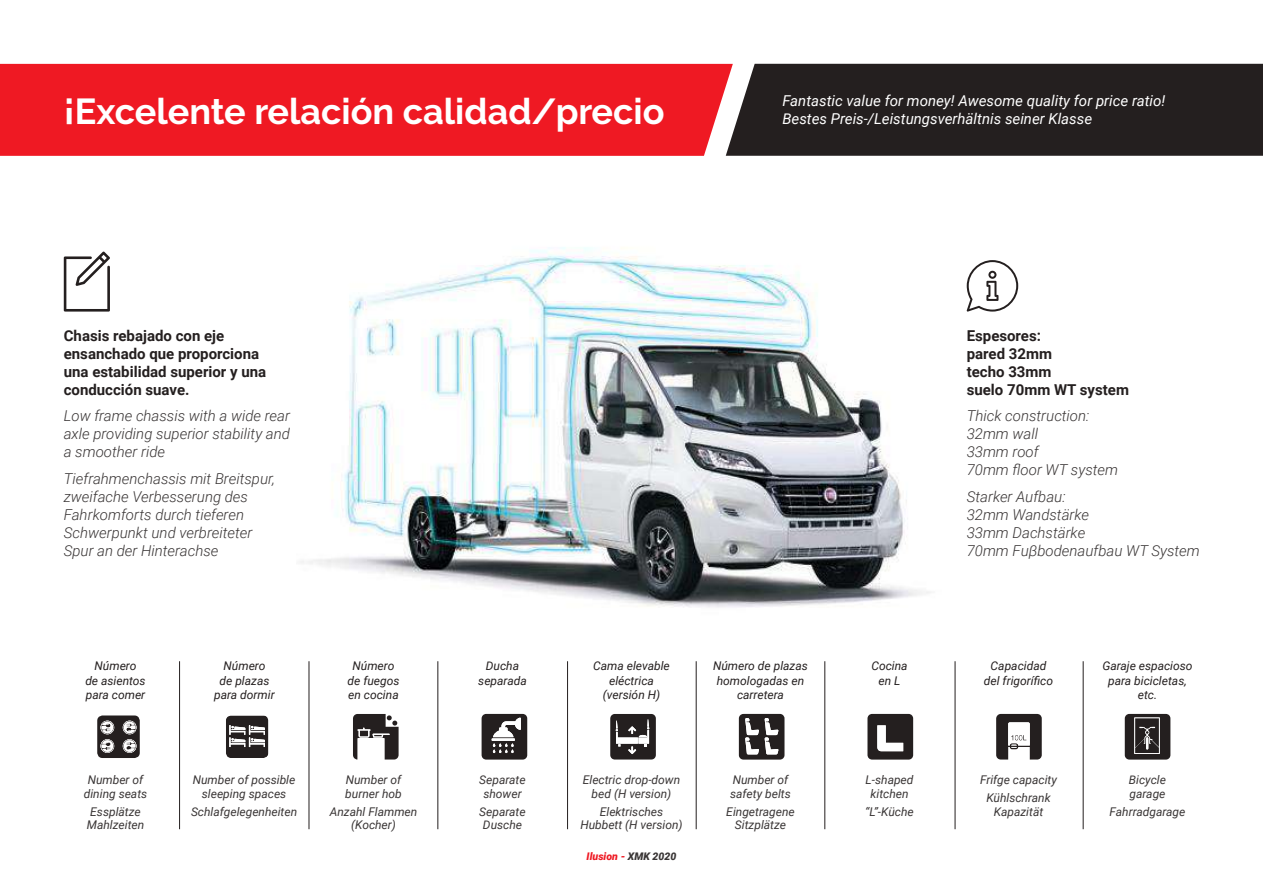
<style>
.page{position:relative;width:1263px;height:893px;background:#fff}
.page>*{position:absolute;margin:0;border:0;box-sizing:border-box;transform-origin:0 0}
.t1{font:700 36px "Raleway";color:#fff}
.t2{font:italic 300 15px/18px "Roboto";color:#393535}
.t3{font:700 15px/18px "Roboto";color:#241f1f}
.t4{font:italic 15px/18px "Roboto";color:#fff}
.t5{font:italic 12px/13.5px "Roboto";color:#393535;text-align:center}
.t6{font:italic 12px/14.4px "Roboto";color:#241f1f;text-align:center}
.t7{font:italic 900 10.5px "Roboto";color:#ef1923}
.s1{color:#393535}
</style>
<div class="page">
<div style="left:0;top:64px;width:726px;height:92px;background:#ef1923"></div>
<img style="left:300px;top:247px;width:631px;height:361px">
<svg style="left:97px;top:715px;width:43px;height:43px;background:#625f5f"></svg>
<svg style="left:226px;top:715px;width:42px;height:43px;background:#555151"></svg>
<svg style="left:353px;top:714px;width:46px;height:45px"></svg>
<svg style="left:482px;top:714px;width:45px;height:45px"></svg>
<svg style="left:610px;top:714px;width:46px;height:45px;background:#4d4949"></svg>
<svg style="left:739px;top:714px;width:45px;height:45px"></svg>
<svg style="left:867px;top:714px;width:46px;height:45px"></svg>
<svg style="left:996px;top:714px;width:46px;height:45px"></svg>
<svg style="left:1125px;top:714px;width:45px;height:45px;background:#3c3737"></svg>
<hr style="left:179px;top:661px;width:1px;height:168px;background:#241f1f">
<hr style="left:309px;top:661px;width:1px;height:168px;background:#241f1f">
<hr style="left:437px;top:661px;width:1px;height:168px;background:#241f1f">
<hr style="left:567px;top:661px;width:1px;height:168px;background:#241f1f">
<hr style="left:696px;top:661px;width:1px;height:168px;background:#241f1f">
<hr style="left:824px;top:661px;width:1px;height:168px;background:#241f1f">
<hr style="left:955px;top:661px;width:1px;height:168px;background:#241f1f">
<hr style="left:1083px;top:661px;width:1px;height:168px;background:#241f1f">
<svg style="left:64px;top:252px;width:46px;height:60px"></svg>
<svg style="left:967px;top:260px;width:51px;height:52px"></svg>
<div style="left:726px;top:64px;width:537px;height:92px;background:#241f1f"></div>
<h1 class="t1" style="left:64px;top:91px;width:602px">¡Excelente relación calidad/precio</h1>
<p class="t3" style="left:64px;top:326px;width:204px">Chasis rebajado con eje ensanchado que proporciona una estabilidad superior y una conducción suave.</p>
<p class="t2" style="left:64px;top:406px;width:228px;text-align:justify">Low frame chassis with a wide rear axle providing superior stability and a smoother ride</p>
<p class="t2" style="left:64px;top:469px;width:213px">Tiefrahmenchassis mit Breitspur, zweifache Verbesserung des<br>Fahrkomforts durch tieferen<br>Schwerpunkt und verbreiteter<br>Spur an der Hinterachse</p>
<p class="t4" style="left:782px;top:92px;width:384px">Fantastic value for money! Awesome quality for price ratio!<br>Bestes Preis-/Leistungsverhältnis seiner Klasse</p>
<p class="t3" style="left:967px;top:326px;width:164px">Espesores:<br>pared 32mm<br>techo 33mm<br>suelo 70mm WT system</p>
<p class="t2" style="left:967px;top:406px;width:153px">Thick construction:<br>32mm wall<br>33mm roof<br>70mm floor WT system</p>
<p class="t2" style="left:967px;top:487px;width:235px">Starker Aufbau:<br>32mm Wandstärke<br>33mm Dachstärke<br>70mm Fuβbodenaufbau WT System</p>
<p class="t6" style="left:85px;top:658px;width:62px">Número<br>de asientos para comer</p>
<p class="t6" style="left:214px;top:658px;width:62px">Número<br>de plazas para dormir</p>
<p class="t6" style="left:348px;top:658px;width:53px">Número de fuegos en cocina</p>
<p class="t6" style="left:478px;top:658px;width:50px">Ducha separada</p>
<p class="t6" style="left:593px;top:658px;width:78px">Cama elevable eléctrica (versión H)</p>
<p class="t6" style="left:713px;top:658px;width:96px">Número de plazas homologadas en carretera</p>
<p class="t6" style="left:871px;top:658px;width:38px">Cocina en L</p>
<p class="t6" style="left:984px;top:658px;width:71px">Capacidad del frigorífico</p>
<p class="t6" style="left:1102px;top:658px;width:92px">Garaje espacioso para bicicletas, etc.</p>
<p class="t5" style="left:84px;top:773px;width:65px">Number of dining seats</p>
<p class="t5" style="left:87px;top:804px;width:59px;text-align:left">Essplätze<br>Mahlzeiten</p>
<p class="t5" style="left:193px;top:773px;width:104px">Number of possible sleeping spaces</p>
<p class="t5" style="left:191px;top:804px;width:108px">Schlafgelegenheiten</p>
<p class="t5" style="left:345px;top:773px;width:58px;text-align:left">Number of burner hob</p>
<p class="t5" style="left:330px;top:804px;width:89px">Anzahl Flammen (Kocher)</p>
<p class="t5" style="left:479px;top:773px;width:48px">Separate shower</p>
<p class="t5" style="left:479px;top:804px;width:48px">Separate<br>Dusche</p>
<p class="t5" style="left:583px;top:773px;width:99px">Electric drop-down bed (H version)</p>
<p class="t5" style="left:580px;top:804px;width:104px">Elektrisches<br>Hubbett (H version)</p>
<p class="t7" style="left:587px;top:849px;width:91px">Ilusion - <span class="s1">XMK 2020</span></p>
<p class="t5" style="left:730px;top:773px;width:62px;text-align:left">Number of safety belts</p>
<p class="t5" style="left:726px;top:804px;width:70px">Eingetragene<br>Sitzplätze</p>
<p class="t5" style="left:865px;top:773px;width:49px">L-shaped kitchen</p>
<p class="t5" style="left:865px;top:804px;width:50px">“L”-Küche</p>
<p class="t5" style="left:980px;top:771px;width:78px;line-height:17.7px">Frifge capacity<br>Kühlschrank</p>
<p class="t5" style="left:994px;top:804px;width:51px">Kapazität</p>
<p class="t5" style="left:1129px;top:773px;width:39px;text-align:left">Bicycle garage</p>
<p class="t5" style="left:1109px;top:804px;width:77px">Fahrradgarage</p>
</div>
